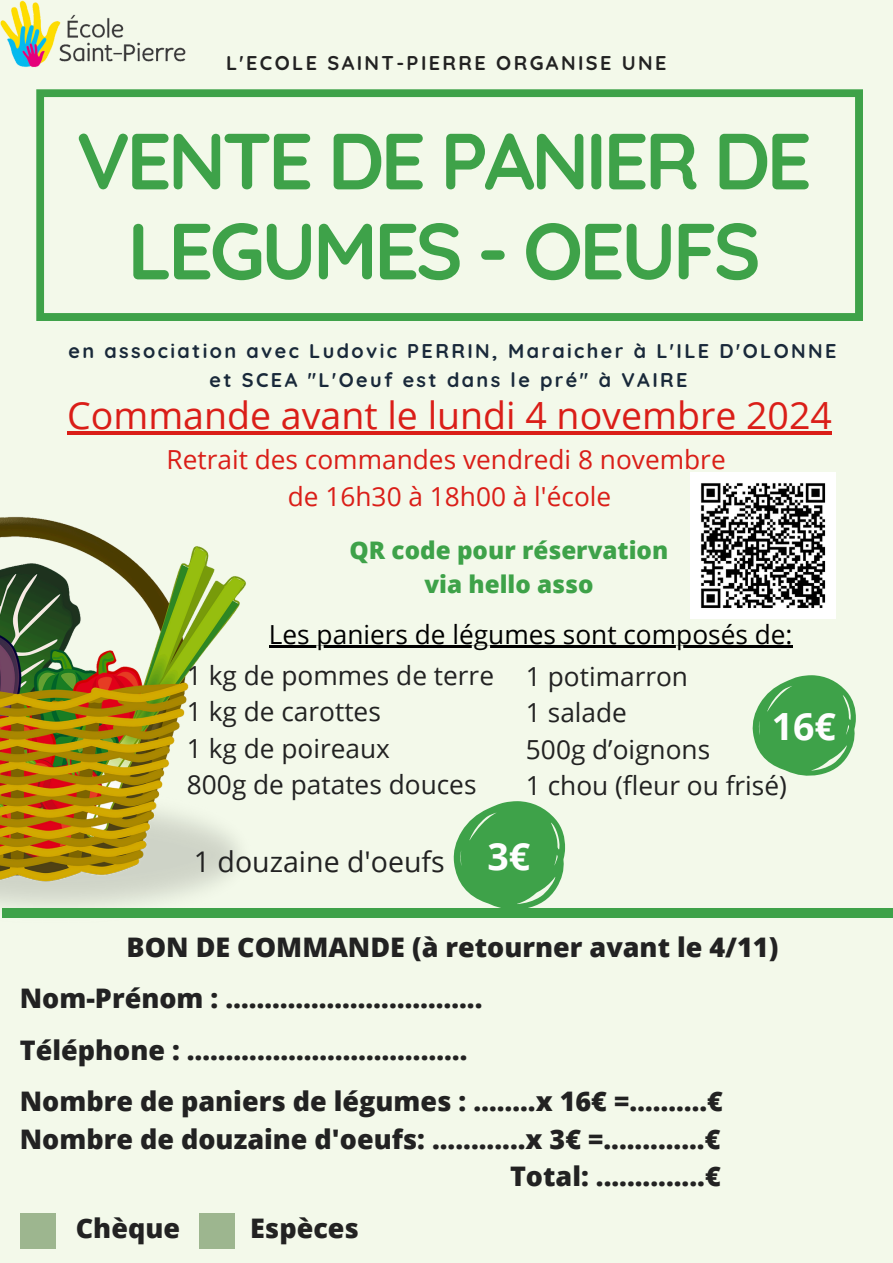
<style>
.page{position:relative;width:893px;height:1263px;background:#f3f9ea}
.page>*{position:absolute;margin:0;border:0;box-sizing:border-box;transform-origin:0 0}
.t1{font:700 79.43px/90px "Quicksand";letter-spacing:-.05em;color:#3ea249;text-align:center}
.t2{font:37.5px "Open Sans";color:#da1e18}
.t3{font:700 37.5px "Open Sans";color:#fefefe}
.t4{font:28.5px "Open Sans";color:#222}
.t5{font:800 26.92px/37.4px "Open Sans";color:#222;text-align:right}
.t6{font:26.25px/36.6px "Open Sans";color:#222}
.t7{font:26.25px/36.6px "Open Sans";color:#da1e18;text-align:center}
.t8{font:26.25px "Open Sans";color:#000}
.t9{font:800 24.22px/33.9px "Open Sans";color:#3ea249;text-align:center}
.t10{font:700 19.88px/29.2px "Quicksand";letter-spacing:.12em;color:#19293a;text-align:center}
.t11{font:700 19.88px "Quicksand";letter-spacing:.12em;color:#222}
</style>
<div class="page">
<svg style="left:36px;top:89px;width:826px;height:232px"></svg>
<img style="left:0;top:516px;width:257px;height:402px">
<div style="left:3px;top:908px;width:890px;height:9px;background:#3ea249"></div>
<div style="left:199px;top:1213px;width:36px;height:35px;background:#9db68f"></div>
<div style="left:20px;top:1213px;width:35px;height:35px;background:#9db68f"></div>
<svg style="left:453px;top:801px;width:112px;height:107px"></svg>
<svg style="left:752px;top:675px;width:104px;height:101px"></svg>
<img style="left:0;top:0;width:186px;height:68px">
<img style="left:690px;top:472px;width:145px;height:146px">
<hr style="left:269px;top:645px;width:523px;height:3px;background:#000">
<hr style="left:67px;top:431px;width:765px;height:4px;background:#da1e18">
<p class="t11" style="left:226px;top:51px;width:442px">L'ECOLE SAINT-PIERRE ORGANISE UNE</p>
<h4 class="t1" style="left:76px;top:115px;width:737px">VENTE DE PANIER DE<br>LEGUMES - OEUFS</h4>
<h2 class="t10" style="left:68px;top:336px;width:769px">en association avec Ludovic PERRIN, Maraicher à L'ILE D'OLONNE et SCEA "L'Oeuf est dans le pré" à VAIRE</h2>
<p class="t2" style="left:67px;top:389px;width:766px">Commande avant le lundi 4 novembre 2024</p>
<p class="t7" style="left:166px;top:441px;width:561px">Retrait des commandes vendredi 8 novembre de 16h30 à 18h00 à l'école</p>
<h3 class="t9" style="left:350px;top:532px;width:320px">QR code pour réservation via hello asso</h3>
<h4 class="t8" style="left:269px;top:616px;width:525px">Les paniers de légumes sont composés de:</h4>
<h2 class="t6" style="left:187px;top:656px;width:308px">1 kg de pommes de terre<br>1 kg de carottes<br>1 kg de poireaux<br>800g de patates douces</h2>
<h4 class="t6" style="left:526px;top:657px;width:262px">1 potimarron<br>1 salade<br>500g d’oignons<br>1 chou (fleur ou frisé)</h4>
<h3 class="t3" style="left:772px;top:700px;width:66px">16€</h3>
<p class="t4" style="left:194px;top:841px;width:252px">1 douzaine d'oeufs</p>
<h3 class="t3" style="left:487px;top:830px;width:44px">3€</h3>
<h6 class="t5" style="left:127px;top:927px;width:653px">BON DE COMMANDE (à retourner avant le 4/11)</h6>
<h1 class="t5" style="left:20px;top:979px;width:464px">Nom-Prénom : …………………………...</h1>
<p class="t5" style="left:20px;top:1031px;width:449px">Téléphone : ………………………………</p>
<h4 class="t5" style="left:20px;top:1082px;width:705px">Nombre de paniers de légumes : ……..x 16€ =……….€<br>Nombre de douzaine d'oeufs: ............x 3€ =.............€<br>Total: ..............€</h4>
<p class="t5" style="left:76px;top:1208px;width:106px">Chèque</p>
<p class="t5" style="left:250px;top:1208px;width:110px">Espèces</p>
</div>
